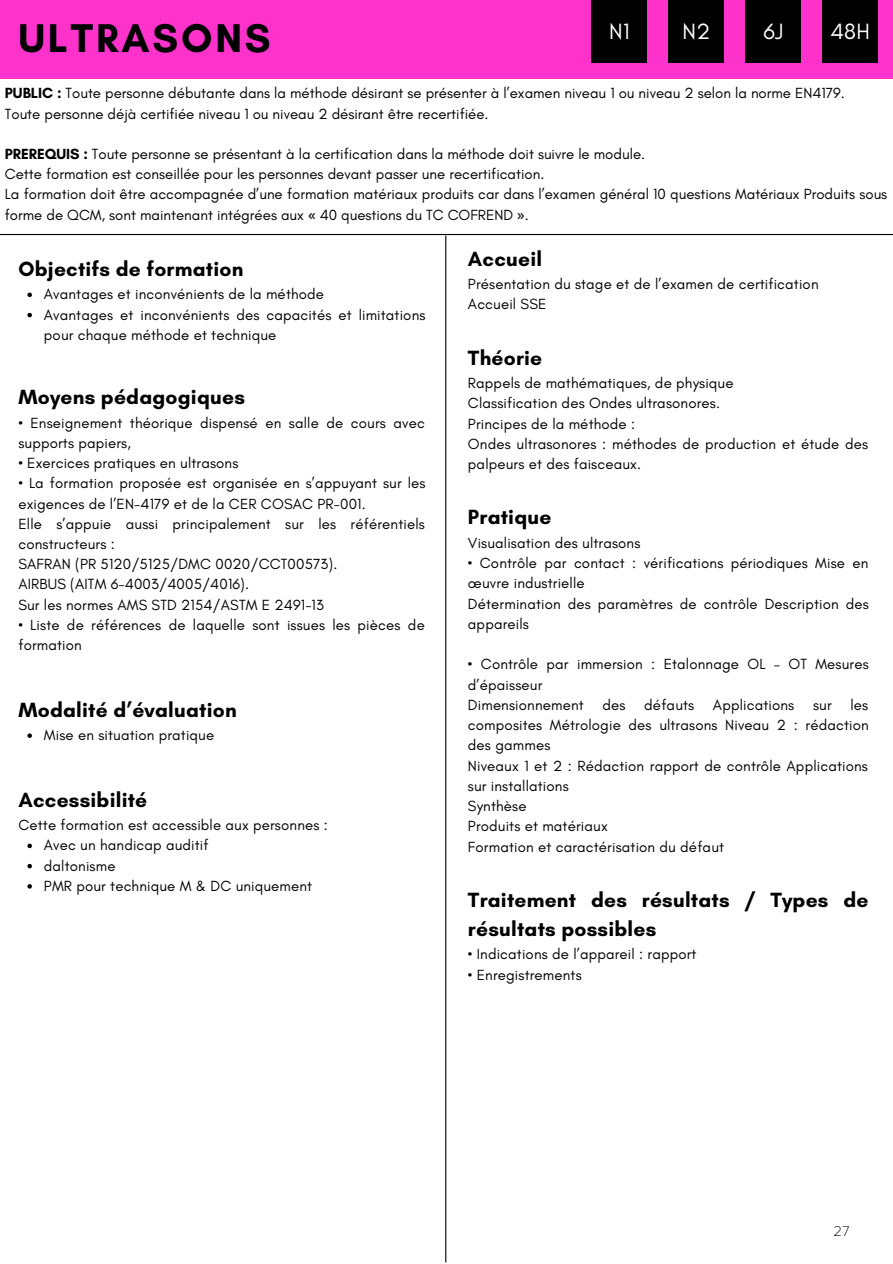
<style>
.page{position:relative;width:893px;height:1264px;background:#fff}
.page>*{position:absolute;margin:0;border:0;box-sizing:border-box;transform-origin:0 0}
.t1{font:700 40.8px "Glacial Indifference";letter-spacing:.07em;color:#000}
.t2{font:22.5px "Glacial Indifference";letter-spacing:.01em;color:#fff}
.t3{font:700 21px/29.2px "Glacial Indifference";letter-spacing:.01em;color:#000}
.t4{font:15px/20.2px "Glacial Indifference";letter-spacing:.01em;color:#000}
.t5{font:200 13.8px "Balgin";color:#000}
.s1{font-weight:700}
.s2{font-family:"Noto Sans"}
</style>
<div class="page">
<div style="left:0;top:0;width:892px;height:79px;background:#f3c"></div>
<div style="left:591px;top:0;width:55px;height:63px;background:#000"></div>
<div style="left:668px;top:0;width:55px;height:63px;background:#000"></div>
<div style="left:745px;top:0;width:55px;height:63px;background:#000"></div>
<div style="left:822px;top:0;width:55px;height:63px;background:#000"></div>
<hr style="left:0;top:234px;width:892px;height:1px;background:#000">
<svg style="left:27px;top:292px;width:5px;height:5px"></svg>
<svg style="left:27px;top:313px;width:5px;height:4px"></svg>
<svg style="left:27px;top:733px;width:5px;height:5px"></svg>
<svg style="left:27px;top:843px;width:5px;height:5px"></svg>
<svg style="left:27px;top:863px;width:5px;height:5px"></svg>
<svg style="left:27px;top:884px;width:5px;height:4px"></svg>
<hr style="left:445px;top:235px;width:1px;height:1027px;background:#000">
<h1 class="t1" style="left:18px;top:13px;width:254px">ULTRASONS</h1>
<h2 class="t2" style="left:609px;top:18px;width:22px">N1</h2>
<h2 class="t2" style="left:682px;top:18px;width:29px">N2</h2>
<h2 class="t2" style="left:763px;top:18px;width:21px">6J</h2>
<h2 class="t2" style="left:830px;top:18px;width:41px">48H</h2>
<p class="t4" style="left:5px;top:83px;width:841px"><span class="s1">PUBLIC :</span> Toute personne débutante dans la méthode désirant se présenter à l’examen niveau 1 ou niveau 2 selon la norme EN4179.<br>Toute personne déjà certifiée niveau 1 ou niveau 2 désirant être recertifiée.</p>
<p class="t4" style="left:5px;top:144px;width:883px"><span class="s1">PREREQUIS :</span> Toute personne se présentant à la certification dans la méthode doit suivre le module.<br>Cette formation est conseillée pour les personnes devant passer une recertification.<br>La formation doit être accompagnée d’une formation matériaux produits car dans l’examen général 10 questions Matériaux Produits sous forme de QCM, sont maintenant intégrées aux <span class="s2">«</span> 40 questions du TC COFREND <span class="s2">»</span>.</p>
<h3 class="t3" style="left:18px;top:254px;width:226px">Objectifs de formation</h3>
<p class="t4" style="left:44px;top:284px;width:383px">Avantages et inconvénients de la méthode<br>Avantages et inconvénients des capacités et limitations pour chaque méthode et technique</p>
<h3 class="t3" style="left:18px;top:382px;width:228px">Moyens pédagogiques</h3>
<p class="t4" style="left:18px;top:412px;width:408px">• Enseignement théorique dispensé en salle de cours avec supports papiers,</p>
<p class="t4" style="left:18px;top:452px;width:221px">• Exercices pratiques en ultrasons</p>
<p class="t4" style="left:18px;top:473px;width:408px">• La formation proposée est organisée en s’appuyant sur les exigences de l’EN-4179 et de la CER COSAC PR-001.<br>Elle s’appuie aussi principalement sur les référentiels constructeurs :<br>SAFRAN (PR 5120/5125/DMC 0020/CCT00573).<br>AIRBUS (AITM 6-4003/4005/4016).<br>Sur les normes AMS STD 2154/ASTM E 2491-13</p>
<p class="t4" style="left:18px;top:614px;width:408px">• Liste de références de laquelle sont issues les pièces de formation</p>
<h3 class="t3" style="left:18px;top:694px;width:220px">Modalité d’évaluation</h3>
<p class="t4" style="left:44px;top:724px;width:172px">Mise en situation pratique</p>
<h3 class="t3" style="left:18px;top:784px;width:130px">Accessibilité</h3>
<p class="t4" style="left:18px;top:814px;width:311px">Cette formation est accessible aux personnes :</p>
<p class="t4" style="left:44px;top:835px;width:270px">Avec un handicap auditif<br>daltonisme<br>PMR pour technique M &amp; DC uniquement</p>
<h3 class="t3" style="left:468px;top:243px;width:76px">Accueil</h3>
<p class="t4" style="left:468px;top:274px;width:352px">Présentation du stage et de l’examen de certification<br>Accueil SSE</p>
<h3 class="t3" style="left:468px;top:342px;width:76px">Théorie</h3>
<p class="t4" style="left:468px;top:373px;width:402px">Rappels de mathématiques, de physique<br>Classification des Ondes ultrasonores.<br>Principes de la méthode :<br>Ondes ultrasonores : méthodes de production et étude des palpeurs et des faisceaux.</p>
<h3 class="t3" style="left:468px;top:502px;width:85px">Pratique</h3>
<p class="t4" style="left:468px;top:532px;width:174px">Visualisation des ultrasons</p>
<p class="t4" style="left:468px;top:552px;width:402px">• Contrôle par contact : vérifications périodiques Mise en œuvre industrielle<br>Détermination des paramètres de contrôle Description des appareils</p>
<p class="t4" style="left:468px;top:654px;width:402px">• Contrôle par immersion : Etalonnage OL – OT Mesures d’épaisseur<br>Dimensionnement</p>
<p class="t4" style="left:468px;top:694px;width:402px;text-indent:382px">les composites Métrologie des ultrasons Niveau 2 : rédaction des gammes<br>Niveaux 1 et 2 : Rédaction rapport de contrôle Applications sur installations<br>Synthèse<br>Produits et matériaux<br>Formation et caractérisation du défaut</p>
<h3 class="t3" style="left:468px;top:884px;width:402px">Traitement des résultats / Types de résultats possibles</h3>
<p class="t4" style="left:468px;top:944px;width:230px">• Indications de l’appareil : rapport</p>
<p class="t4" style="left:468px;top:964px;width:115px">• Enregistrements</p>
<p class="t4" style="left:602px;top:694px;width:25px">des</p>
<p class="t4" style="left:644px;top:694px;width:51px">défauts</p>
<p class="t4" style="left:713px;top:694px;width:83px">Applications</p>
<p class="t4" style="left:813px;top:694px;width:20px">sur</p>
<p class="t5" style="left:833px;top:1225px;width:18px">27</p>
</div>
